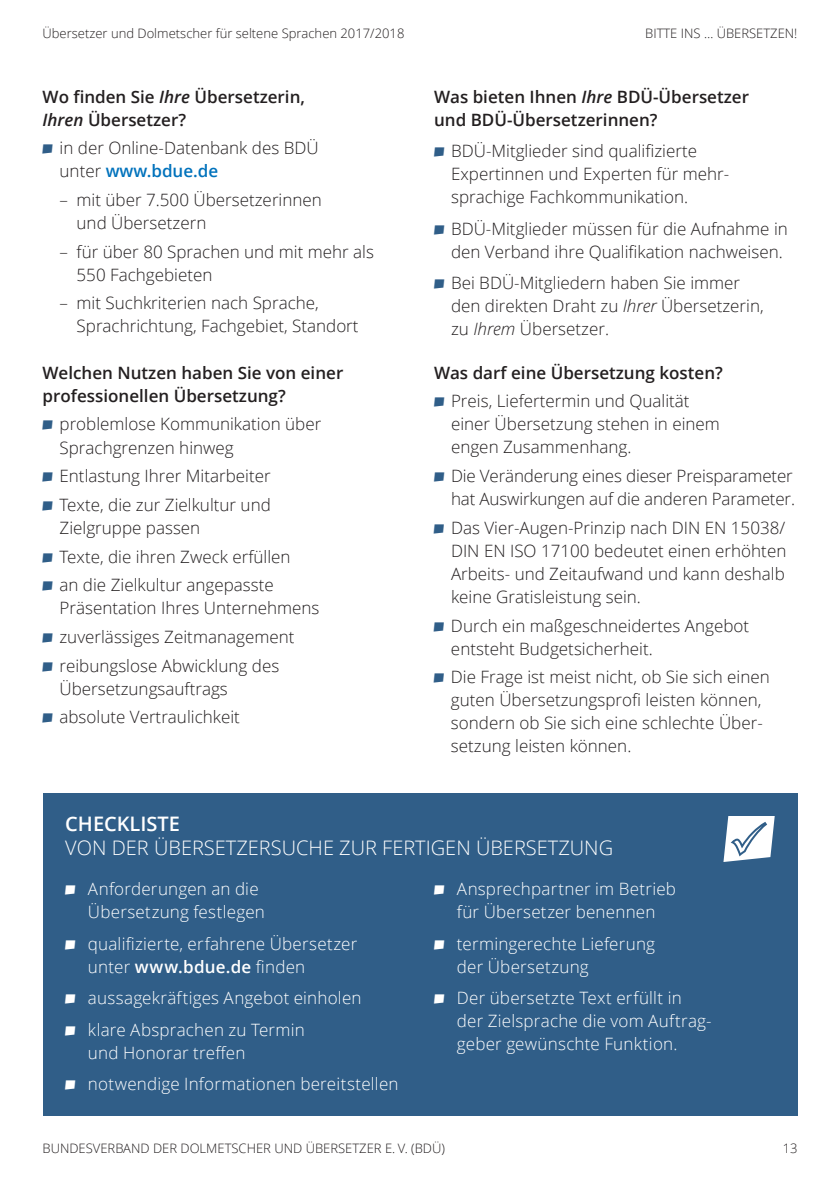
<style>
.page{position:relative;width:840px;height:1191px;background:#fff}
.page>*{position:absolute;margin:0;border:0;box-sizing:border-box;transform-origin:0 0}
.t1{font:20px "BDUE Open Sans";color:#fff}
.t2{font:700 20px "BDUE Open Sans";color:#fff}
.t3{font:17px/23px "BDUE Open Sans";color:#231f20}
.t4{font:17px/23px "BDUE Open Sans";letter-spacing:.01em;color:#fff}
.t5{font:700 17px/23px "BDUE Open Sans";color:#231f20}
.t6{font:13px "BDUE Open Sans";color:#231f20}
.s1{font-style:italic}
.s2{font-family:"BDUEOPENSANSAZ";color:#305e88}
.s3{font-weight:700;color:#0072bc}
.s4{font-family:"BDUEOPENSANSAZ"}
.s5{font-weight:700}
</style>
<div class="page">
<div style="left:43px;top:793px;width:754px;height:322px;background:#305e88"></div>
<svg style="left:723px;top:816px;width:51px;height:46px"></svg>
<p class="t6" style="left:43px;top:25px;width:363px">Übersetzer und Dolmetscher für seltene Sprachen 2017/2018</p>
<p class="t6" style="left:645px;top:25px;width:8px">Bitte</p>
<p class="t6" style="left:680px;top:25px;width:7px">ins</p>
<p class="t6" style="left:703px;top:25px;width:39px">… übersetzen</p>
<p class="t6" style="left:793px;top:25px;width:5px">!</p>
<p class="t5" style="left:43px;top:85px;width:264px">Wo finden Sie <span class="s1">Ihre</span> Übersetzerin,<br><span class="s1">Ihren</span> Übersetzer?</p>
<p class="t3" style="left:60px;top:136px;width:260px;text-indent:-17px"><span class="s2">-</span> in der Online-Datenbank des BDÜ unter <span class="s3">www.bdue.de</span></p>
<p class="t3" style="left:77px;top:188px;width:247px;text-indent:-17px">– mit über 7.500 Übersetzerinnen und Übersetzern</p>
<p class="t3" style="left:77px;top:240px;width:299px;text-indent:-17px">– für über 80 Sprachen und mit mehr als<br>550 Fachgebieten</p>
<p class="t3" style="left:77px;top:291px;width:283px;text-indent:-17px">– mit Suchkriterien nach Sprache,<br>Sprachrichtung, Fachgebiet, Standort</p>
<p class="t5" style="left:43px;top:361px;width:302px">Welchen Nutzen haben Sie von einer professionellen Übersetzung?</p>
<p class="t3" style="left:60px;top:412px;width:263px;text-indent:-17px"><span class="s2">-</span> problemlose Kommunikation über<br>Sprachgrenzen hinweg</p>
<p class="t3" style="left:42px;top:464px;width:230px"><span class="s2">-</span> Entlastung Ihrer M itarbeiter</p>
<p class="t3" style="left:59px;top:493px;width:213px;text-indent:-17px"><span class="s2">-</span> Texte, die zur Zielkultur und<br>Zielgruppe passen</p>
<p class="t3" style="left:42px;top:544px;width:249px"><span class="s2">-</span> Texte, die ihren Zweck erfüllen</p>
<p class="t3" style="left:59px;top:573px;width:261px;text-indent:-17px"><span class="s2">-</span> an die Zielkultur angepasste<br>Präsentation Ihres U nternehmens</p>
<p class="t3" style="left:42px;top:625px;width:253px"><span class="s2">-</span> zuverlässiges Zeitmanagement</p>
<p class="t3" style="left:59px;top:653px;width:221px;text-indent:-17px"><span class="s2">-</span> reibungslose Abwicklung des<br>Übersetzungsauftrags</p>
<p class="t3" style="left:42px;top:705px;width:199px"><span class="s2">-</span> absolute Vertraulichkeit</p>
<p class="t5" style="left:434px;top:85px;width:316px">Was bieten Ihnen <span class="s1">Ihre</span> BDÜ-Übersetzer und BDÜ-Übersetzerinnen?</p>
<p class="t3" style="left:451px;top:139px;width:278px;text-indent:-17px"><span class="s2">-</span> BDÜ-M itglieder sind qualifizierte<br>Expertinnen und Experten für mehr&shy;sprachige Fachkommunikation.</p>
<p class="t3" style="left:451px;top:216px;width:338px;text-indent:-17px"><span class="s2">-</span> BDÜ-M itglieder müssen für die Aufnahme in den Verband ihre Qualifikation nachweisen.</p>
<p class="t3" style="left:451px;top:271px;width:314px;text-indent:-17px"><span class="s2">-</span> Bei BDÜ-Mitgliedern haben Sie immer den direkten Draht zu <span class="s1">Ihrer</span> Übersetzerin, zu <span class="s1">Ihrem</span> Übersetzer.</p>
<p class="t5" style="left:434px;top:361px;width:290px">Was darf eine Übersetzung kosten?</p>
<p class="t3" style="left:451px;top:389px;width:270px;text-indent:-17px"><span class="s2">-</span> Preis, Liefertermin und Qualität einer Übersetzung stehen in einem engen Zusammenhang.</p>
<p class="t3" style="left:434px;top:464px;width:362px;text-align:right"><span class="s2">-</span> Die Veränderung eines dieser Preisparameter hat Auswirkungen auf die anderen Parameter.</p>
<p class="t3" style="left:451px;top:516px;width:337px;text-align:justify;text-indent:-17px"><span class="s2">-</span> Das Vier-Augen-Prinzip nach DIN EN 15038/ DIN EN ISO 17100 bedeutet einen erhöhten Arbeits- und Zeitaufwand und kann deshalb keine Gratisleistung sein.</p>
<p class="t3" style="left:450px;top:613px;width:299px;text-indent:-17px"><span class="s2">-</span> Durch ein maßgeschneidertes Angebot entsteht Budgetsicherheit.</p>
<p class="t3" style="left:450px;top:665px;width:320px;text-indent:-17px"><span class="s2">-</span> Die Frage ist meist nicht, ob Sie sich einen guten Übersetzungsprofi leisten können, sondern ob Sie sich eine schlechte Über&shy;setzung leisten können.</p>
<p class="t2" style="left:65px;top:810px;width:116px">CHECKLISTE</p>
<p class="t1" style="left:65px;top:834px;width:546px">VON DER ÜBERSETZERSUCHE ZU R FERTIGEN ÜBERSETZU NG</p>
<p class="t4" style="left:88px;top:877px;width:178px;text-indent:-23px"><span class="s4">-</span> Anforderungen an die<br>Übersetzung festlegen</p>
<p class="t4" style="left:88px;top:931px;width:271px;text-indent:-23px"><span class="s4">-</span> qualifizierte, erfahrene Übersetzer unter <span class="s5">www.bdue.de</span> finden</p>
<p class="t4" style="left:65px;top:986px;width:298px"><span class="s4">-</span> aussagekräftiges Angebot einholen</p>
<p class="t4" style="left:88px;top:1017px;width:218px;text-indent:-23px"><span class="s4">-</span> klare Absprachen zu Termin und Honorar treffen</p>
<p class="t4" style="left:65px;top:1072px;width:334px"><span class="s4">-</span> notwendige Informationen bereitstellen</p>
<p class="t4" style="left:434px;top:877px;width:243px;text-align:center"><span class="s4">-</span> Ansprechpartner im Betrieb für Übersetzer benennen</p>
<p class="t4" style="left:456px;top:931px;width:200px;text-indent:-23px"><span class="s4">-</span> termingerechte Lieferung der Übersetzung</p>
<p class="t4" style="left:456px;top:986px;width:255px;text-indent:-23px"><span class="s4">-</span> Der übersetzte Text erfüllt in der Zielsprache die vom Auftrag&shy;geber gewünschte Funktion.</p>
<p class="t6" style="left:43px;top:1139px;width:404px">BUNDESVERBAND DER DOLMETSCHER UND ÜBERSETZER E. V. (BDÜ)</p>
<p class="t6" style="left:782px;top:1139px;width:16px">13</p>
</div>
